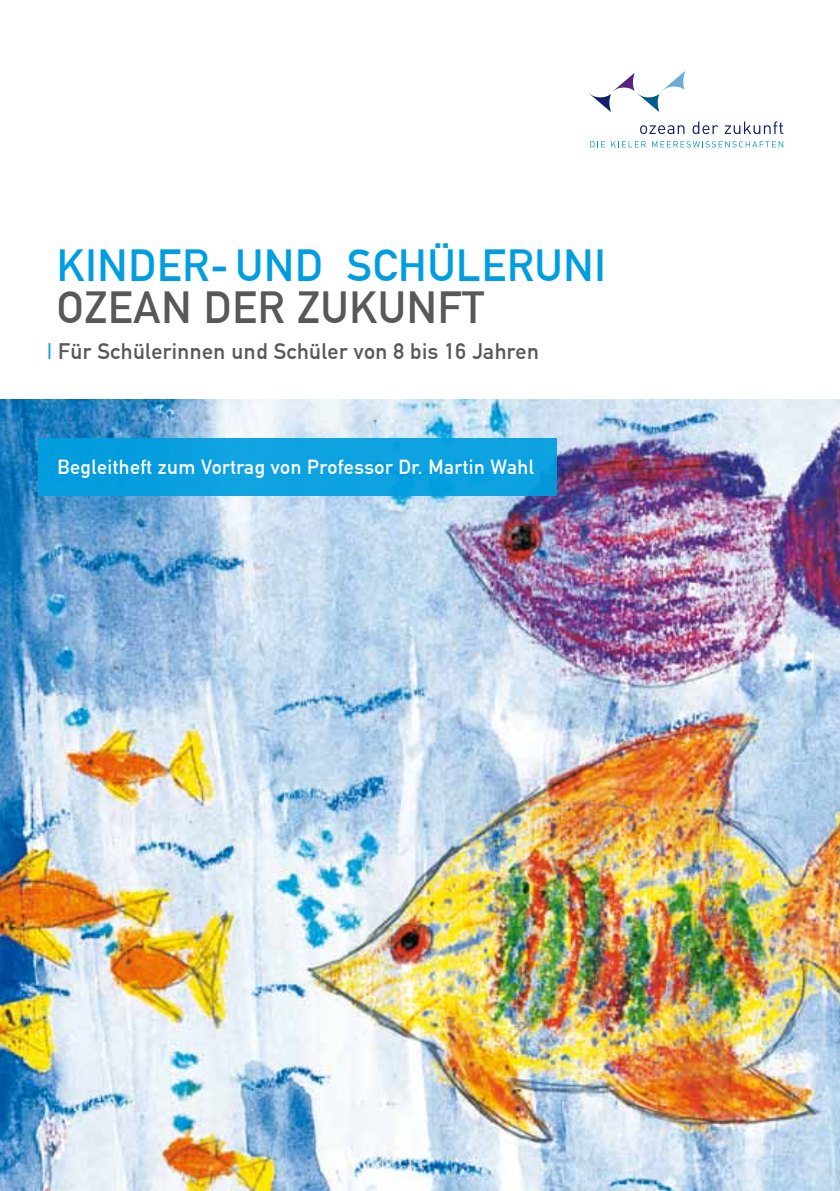
<style>
.page{position:relative;width:840px;height:1191px;background:#fff}
.page>*{position:absolute;margin:0;border:0;box-sizing:border-box;transform-origin:0 0}
.t1{font:44px "DIN Mittelschrift LT Alternate";letter-spacing:.02em;color:#009ee0}
.t2{font:44px "DIN Mittelschrift LT Alternate";letter-spacing:.02em;color:#58585a}
.t3{font:22px "DIN Mittelschrift LT Alternate";letter-spacing:.02em;color:#58585a}
.t4{font:20px "DIN Mittelschrift LT Alternate";letter-spacing:.025em;color:#fff}
.s1{color:#009ee0}
</style>
<div class="page">
<img style="left:0;top:400px;width:839px;height:791px">
<svg style="left:589px;top:71px;width:96px;height:41px"></svg>
<svg style="left:640px;top:125px;width:44px;height:9px"></svg>
<svg style="left:692px;top:121px;width:25px;height:13px"></svg>
<svg style="left:724px;top:121px;width:58px;height:13px"></svg>
<svg style="left:590px;top:141px;width:14px;height:6px"></svg>
<svg style="left:611px;top:141px;width:34px;height:6px"></svg>
<svg style="left:652px;top:141px;width:130px;height:6px"></svg>
<div style="left:38px;top:439px;width:518px;height:57px;background:#0ca1e0"></div>
<h1 class="t1" style="left:57px;top:239px;width:235px">KindeR- UND</h1>
<h1 class="t1" style="left:346px;top:239px;width:260px">SChüleruni</h1>
<h1 class="t2" style="left:57px;top:281px;width:292px">ozean der zuku</h1>
<h1 class="t2" style="left:406px;top:281px;width:79px">nfT</h1>
<p class="t3" style="left:47px;top:338px;width:493px"><span class="s1">|</span> Für Schülerinnen und Schüler von 8 bis 16 Jahren</p>
<p class="t4" style="left:57px;top:455px;width:477px">Begleitheft zum Vortrag von Professor Dr. Martin Wahl</p>
</div>
